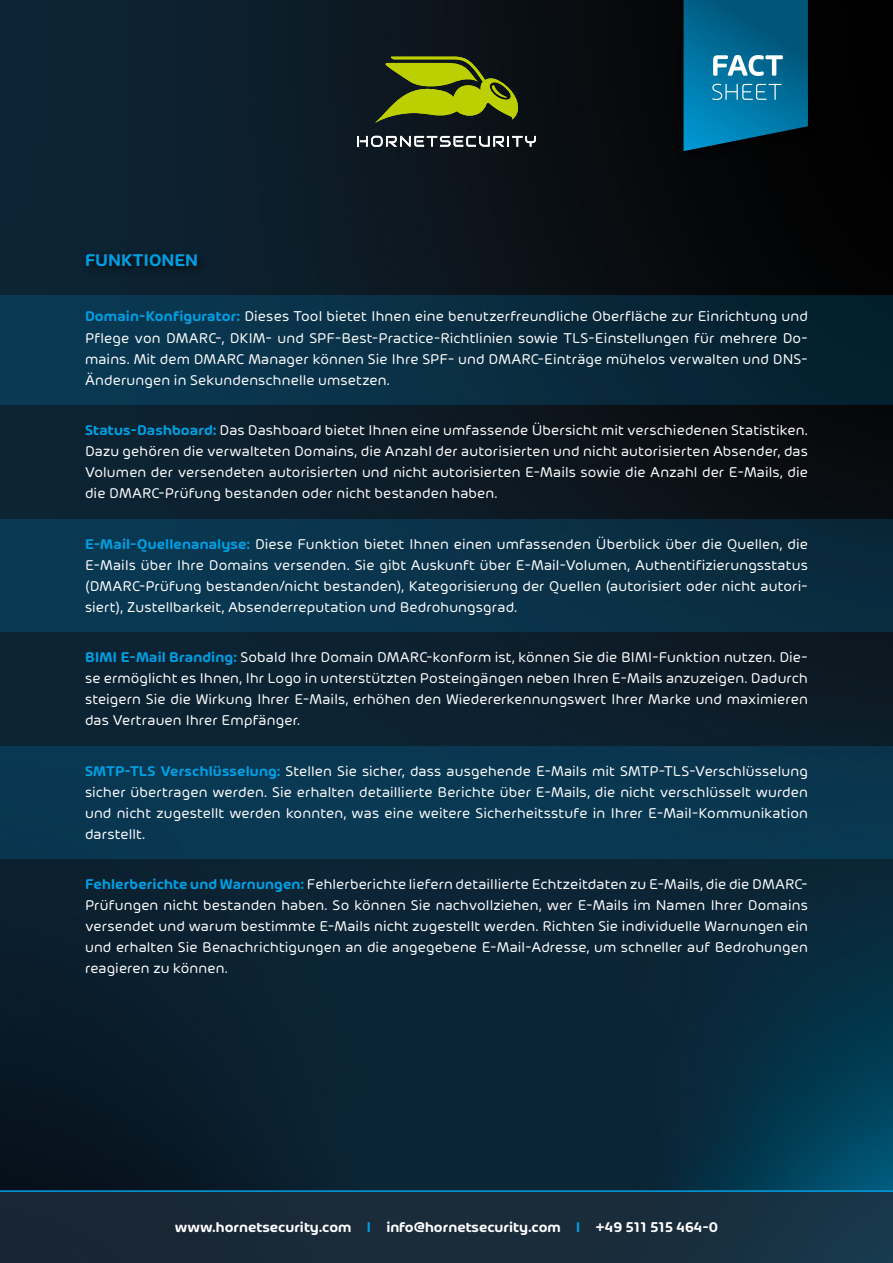
<style>
.page{position:relative;width:893px;height:1263px;background:#fff}
.page>*{position:absolute;margin:0;border:0;box-sizing:border-box;transform-origin:0 0}
.t1{font:600 18px "Hornet";color:#009fe3}
.t2{font:15px/21px "Hornet";letter-spacing:.01em;color:#fff;text-align:justify}
.t3{font:600 15px "Hornet";color:#fff}
.s1{font-weight:600;color:#009fe3}
.s2{color:#009fe3}
</style>
<div class="page">
<img style="left:0;top:0;width:893px;height:1190px">
<div style="left:678px;top:0;width:141px;height:162px;background:#000"></div>
<svg style="left:684px;top:0;width:124px;height:151px;background:#0b6b92"></svg>
<svg style="left:0;top:1190px;width:893px;height:73px;background:#182e3d"></svg>
<div style="left:0;top:295px;width:893px;height:110px;background:linear-gradient(to right,#0b3c57,#051f2d)"></div>
<div style="left:0;top:519px;width:893px;height:112px;background:linear-gradient(to right,#0a3b56,#0a2a3c)"></div>
<div style="left:0;top:746px;width:893px;height:113px;background:#093852"></div>
<svg style="left:357px;top:136px;width:179px;height:11px"></svg>
<svg style="left:375px;top:57px;width:146px;height:66px;background:#62700d"></svg>
<div style="left:81px;top:248px;width:128px;height:30px;background:#0a1d2b"></div>
<p class="t1" style="left:85px;top:247px;width:115px">FUNKTIONEN</p>
<p class="t2" style="left:85px;top:305px;width:724px"><span class="s1">Domain-Konfigurator:</span> Dieses Tool bietet Ihnen eine benutzerfreundliche Oberfläche zur Einrichtung und Pflege von DMARC-, DKIM- und SPF-Best-Practice-Richtlinien sowie TLS-Einstellungen für mehrere Do&shy;mains. Mit dem DMARC Manager können Sie Ihre SPF- und DMARC-Einträge mühelos verwalten und DNS-Änderungen in Sekundenschnelle umsetzen.</p>
<p class="t2" style="left:85px;top:419px;width:724px"><span class="s1">Status-Dashboard:</span> Das Dashboard bietet Ihnen eine umfassende Übersicht mit verschiedenen Statistiken.<br>Dazu gehören die verwalteten Domains, die Anzahl der autorisierten und nicht autorisierten Absender, das Volumen der versendeten autorisierten und nicht autorisierten E-Mails sowie die Anzahl der E-Mails, die die DMARC-Prüfung bestanden oder nicht bestanden haben.</p>
<p class="t2" style="left:85px;top:532px;width:724px"><span class="s1">E-Mail-Quellenanalyse:</span> Diese Funktion bietet Ihnen einen umfassenden Überblick über die Quellen, die E-Mails über Ihre Domains versenden. Sie gibt Auskunft über E-Mail-Volumen, Authentifizierungsstatus (DMARC-Prüfung bestanden/nicht bestanden), Kategorisierung der Quellen (autorisiert oder nicht autori&shy;siert), Zustellbarkeit, Absenderreputation und Bedrohungsgrad.</p>
<p class="t2" style="left:85px;top:646px;width:724px"><span class="s1">BIMI E-Mail Branding:</span> Sobald Ihre Domain DMARC-konform ist, können Sie die BIMI-Funktion nutzen. Die&shy;se ermöglicht es Ihnen, Ihr Logo in unterstützten Posteingängen neben Ihren E-Mails anzuzeigen. Dadurch steigern Sie die Wirkung Ihrer E-Mails, erhöhen den Wiedererkennungswert Ihrer Marke und maximieren das Vertrauen Ihrer Empfänger.</p>
<p class="t2" style="left:85px;top:759px;width:724px"><span class="s1">SMTP-TLS Verschlüsselung:</span> Stellen Sie sicher, dass ausgehende E-Mails mit SMTP-TLS-Verschlüsselung sicher übertragen werden. Sie erhalten detaillierte Berichte über E-Mails, die nicht verschlüsselt wurden und nicht zugestellt werden konnten, was eine weitere Sicherheitsstufe in Ihrer E-Mail-Kommunikation darstellt.</p>
<p class="t2" style="left:85px;top:873px;width:724px"><span class="s1">Fehlerberichte und Warnungen:</span> Fehlerberichte liefern detaillierte Echtzeitdaten zu E-Mails, die die DMARC-Prüfungen nicht bestanden haben. So können Sie nachvollziehen, wer E-Mails im Namen Ihrer Domains versendet und warum bestimmte E-Mails nicht zugestellt werden. Richten Sie individuelle Warnungen ein und erhalten Sie Benachrichtigungen an die angegebene E-Mail-Adresse, um schneller auf Bedrohungen reagieren zu können.</p>
<p class="t3" style="left:175px;top:1216px;width:545px">www.hornetsecurity.com <span class="s2">I</span> info@hornetsecurity.com <span class="s2">I</span> +49 511 515 464-0</p>
</div>
